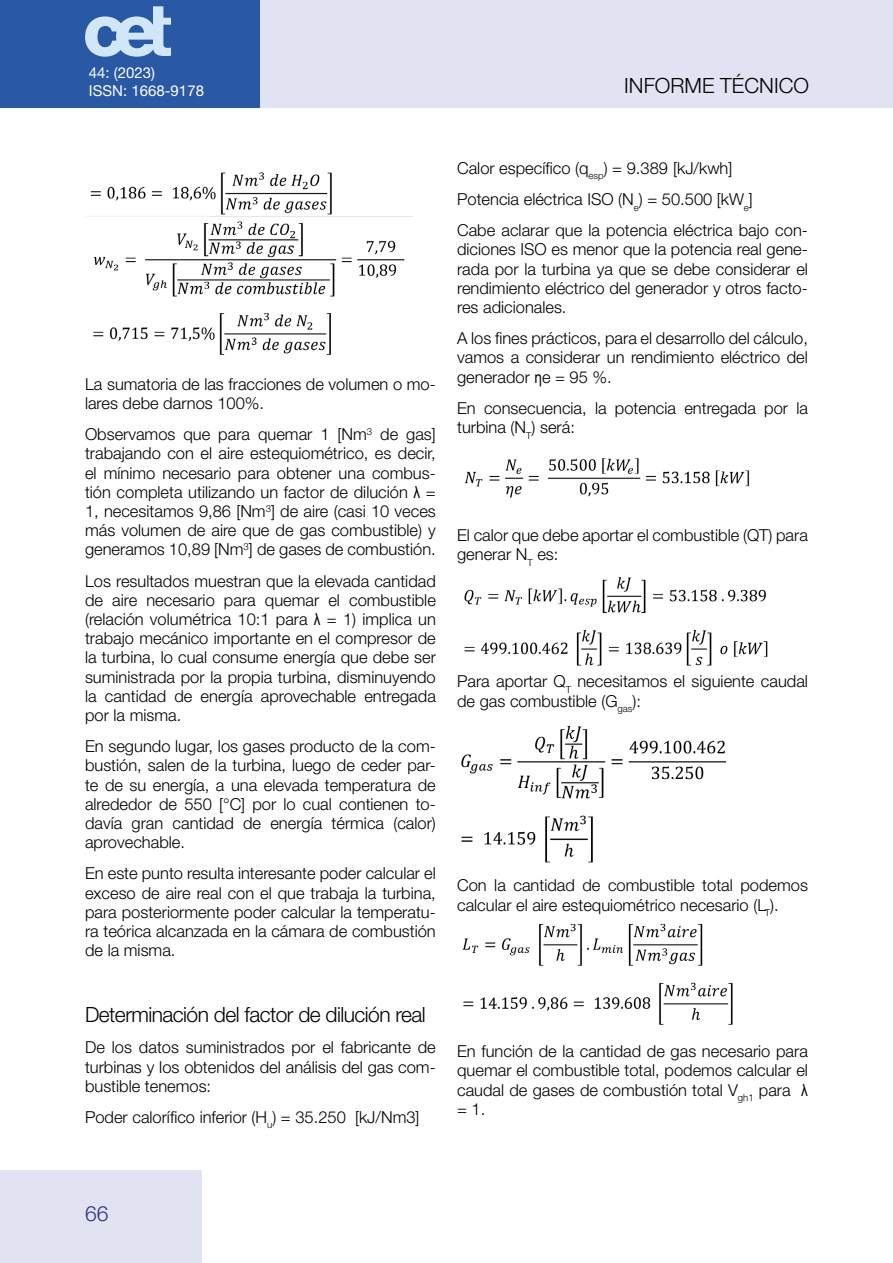
<style>
.page{position:relative;width:893px;height:1263px;background:#fff}
.page>*{position:absolute;margin:0;border:0;box-sizing:border-box;transform-origin:0 0}
.SUBTITULO{font:300 21px "Helvetica Neue LT Std";letter-spacing:-.025em;color:#000}
.SUBTITULO-2{font:300 21px "Helvetica Neue LT Std";color:#000}
.t1{font:300 21px "Helvetica Neue LT Std";color:#283583}
.TEXTO{font:300 16.5px/19.2px "Helvetica Neue LT Std";color:#000;text-align:justify}
.t2{font:15px/18px "Helvetica Neue LT Std";color:#fff}
.s1{font-family:"Arial Narrow";font-weight:400}
</style>
<div class="page">
<div style="left:0;top:0;width:260px;height:108px;background:#2958a4"></div>
<div style="left:260px;top:0;width:633px;height:108px;background:#e1e3f3"></div>
<div style="left:0;top:1170px;width:202px;height:93px;background:#e1e3f3"></div>
<svg style="left:85px;top:6px;width:86px;height:51px"></svg>
<img style="left:85px;top:172px;width:328px;height:183px">
<img style="left:464px;top:577px;width:304px;height:89px">
<img style="left:461px;top:725px;width:266px;height:138px">
<img style="left:462px;top:923px;width:271px;height:102px">
<img style="left:464px;top:458px;width:286px;height:40px">
<p class="t2" style="left:89px;top:63px;width:117px">44: (2023)<br>ISSN: 1668-9178</p>
<p class="SUBTITULO-2" style="left:624px;top:72px;width:186px">INFORME TÉCNICO</p>
<p class="TEXTO" style="left:85px;top:374px;width:352px">La sumatoria de las fracciones de volumen o mo&shy;lares debe darnos 100%.</p>
<p class="TEXTO" style="left:85px;top:424px;width:352px">Observamos que para quemar 1 [Nm<sup>3</sup> de gas] trabajando con el aire estequiométrico, es decir, el mínimo necesario para obtener una combus&shy;tión completa utilizando un factor de dilución <span class="s1">λ</span> = 1, necesitamos 9,86 [Nm<sup>3</sup>] de aire (casi 10 veces más volumen de aire que de gas combustible) y generamos 10,89 [Nm<sup>3</sup>] de gases de combustión.</p>
<p class="TEXTO" style="left:85px;top:571px;width:352px">Los resultados muestran que la elevada cantidad de aire necesario para quemar el combustible (relación volumétrica 10:1 para <span class="s1">λ</span> = 1) implica un trabajo mecánico importante en el compresor de la turbina, lo cual consume energía que debe ser suministrada por la propia turbina, disminuyendo la cantidad de energía aprovechable entregada por la misma.</p>
<p class="TEXTO" style="left:85px;top:736px;width:352px">En segundo lugar, los gases producto de la com&shy;bustión, salen de la turbina, luego de ceder par&shy;te de su energía, a una elevada temperatura de alrededor de 550 [°C] por lo cual contienen to&shy;davía gran cantidad de energía térmica (calor) aprovechable.</p>
<p class="TEXTO" style="left:85px;top:864px;width:352px">En este punto resulta interesante poder calcular el exceso de aire real con el que trabaja la turbina, para posteriormente poder calcular la temperatu&shy;ra teórica alcanzada en la cámara de combustión de la misma.</p>
<p class="SUBTITULO" style="left:85px;top:1002px;width:342px">Determinación del factor de dilución real</p>
<p class="TEXTO" style="left:85px;top:1037px;width:352px">De los datos suministrados por el fabricante de turbinas y los obtenidos del análisis del gas com&shy;bustible tenemos:</p>
<p class="TEXTO" style="left:85px;top:1107px;width:336px">Poder calorífico inferior (H<sub>u</sub>) = 35.250 [kJ/Nm3]</p>
<p class="TEXTO" style="left:457px;top:158px;width:277px">Calor específico (q<sub>esp</sub>) = 9.389 [kJ/kwh]</p>
<p class="TEXTO" style="left:457px;top:189px;width:297px">Potencia eléctrica ISO (N<sub>e</sub>) = 50.500 [kW<sub>e</sub>]</p>
<p class="TEXTO" style="left:457px;top:220px;width:352px">Cabe aclarar que la potencia eléctrica bajo con&shy;diciones ISO es menor que la potencia real gene&shy;rada por la turbina ya que se debe considerar el rendimiento eléctrico del generador y otros facto&shy;res adicionales.</p>
<p class="TEXTO" style="left:457px;top:328px;width:352px">A los fines prácticos, para el desarrollo del cálculo, vamos a considerar un rendimiento eléctrico del generador <span class="s1">η</span>e = 95 %.</p>
<p class="TEXTO" style="left:457px;top:398px;width:352px">En consecuencia, la potencia entregada por la turbina (N<sub>T</sub>) será:</p>
<p class="TEXTO" style="left:457px;top:525px;width:352px">El calor que debe aportar el combustible (QT) para generar N<sub>T</sub> es:</p>
<p class="TEXTO" style="left:457px;top:672px;width:352px">Para aportar Q<sub>T</sub> necesitamos el siguiente caudal de gas combustible (G<sub>gas</sub>):</p>
<p class="TEXTO" style="left:457px;top:876px;width:352px">Con la cantidad de combustible total podemos calcular el aire estequiométrico necesario (L<sub>T</sub>).</p>
<p class="TEXTO" style="left:457px;top:1041px;width:352px">En función de la cantidad de gas necesario para quemar el combustible total, podemos calcular el caudal de gases de combustión total V<sub>gh1</sub> para <span class="s1">λ </span>= 1.</p>
<p class="t1" style="left:85px;top:1201px;width:25px">66</p>
</div>
